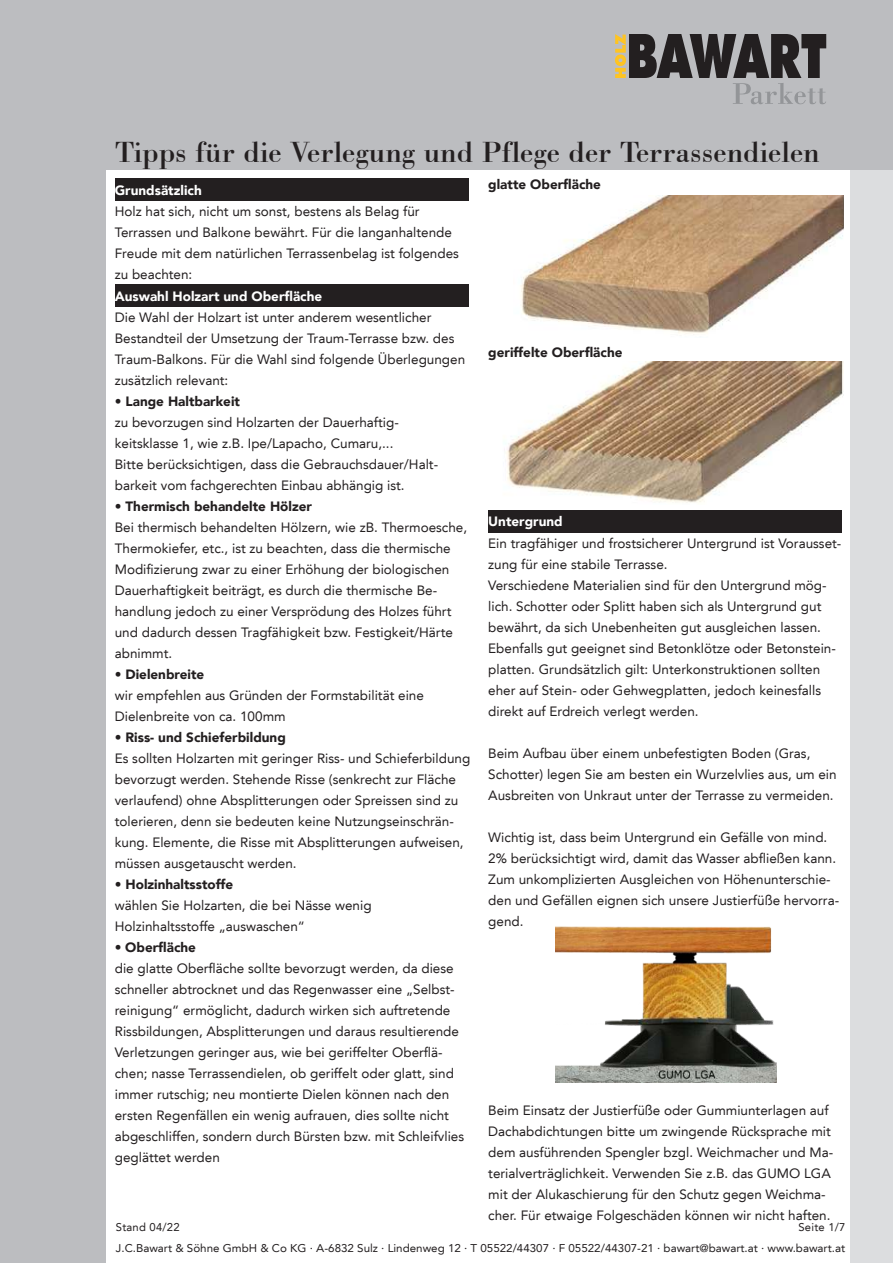
<style>
.page{position:relative;width:893px;height:1263px;background:#fff}
.page>*{position:absolute;margin:0;border:0;box-sizing:border-box;transform-origin:0 0}
.t1{font:30px "Bodoni BT";color:#231f20}
.t2{font:13.5px/21px "Avenir LT";color:#231f20}
.t3{font:900 13.5px "Avenir LT";color:#231f20}
.t4{font:900 13.5px "Avenir LT";color:#fff}
.t5{font:11.25px/21px "Avenir LT";color:#231f20;text-align:right}
.t6{font:11.25px "Avenir LT";letter-spacing:.02em;color:#231f20}
.s1{font-weight:900}
</style>
<div class="page">
<div style="left:850px;top:169px;width:43px;height:1094px;background:#dcdddf"></div>
<div style="left:0;top:0;width:106px;height:1263px;background:#bcbdc0"></div>
<div style="left:0;top:0;width:893px;height:169px;background:#bcbdc0"></div>
<svg style="left:615px;top:34px;width:211px;height:70px"></svg>
<div style="left:115px;top:179px;width:354px;height:22px;background:#231f20"></div>
<div style="left:115px;top:285px;width:354px;height:22px;background:#231f20"></div>
<img style="left:521px;top:195px;width:323px;height:140px">
<img style="left:504px;top:362px;width:340px;height:141px">
<div style="left:488px;top:510px;width:354px;height:23px;background:#231f20"></div>
<img style="left:556px;top:926px;width:220px;height:156px">
<h1 class="t1" style="left:115px;top:133px;width:707px">Tipps für die Verlegung und Pflege der Terrassendielen</h1>
<p class="t4" style="left:115px;top:182px;width:89px">Grundsätzlich</p>
<p class="t2" style="left:115px;top:201px;width:346px">Holz hat sich, nicht um sonst, bestens als Belag für Terrassen und Balkone bewährt. Für die langanhaltende Freude mit dem natürlichen Terrassenbelag ist folgendes zu beachten:</p>
<p class="t4" style="left:115px;top:288px;width:209px">Auswahl Holzart und Oberfläche</p>
<p class="t2" style="left:115px;top:307px;width:352px">Die Wahl der Holzart ist unter anderem wesentlicher Bestandteil der Umsetzung der Traum-Terrasse bzw. des Traum-Balkons. Für die Wahl sind folgende Überlegungen zusätzlich relevant:</p>
<p class="t3" style="left:115px;top:393px;width:127px">• Lange Haltbarkeit</p>
<p class="t2" style="left:115px;top:412px;width:325px">zu bevorzugen sind Holzarten der Dauerhaftig&shy;keitsklasse 1, wie z.B. Ipe/Lapacho, Cumaru,...<br>Bitte berücksichtigen, dass die Gebrauchsdauer/Halt&shy;barkeit vom fachgerechten Einbau abhängig ist.</p>
<p class="t3" style="left:115px;top:498px;width:199px">• Thermisch behandelte Hölzer</p>
<p class="t2" style="left:115px;top:517px;width:354px">Bei thermisch behandelten Hölzern, wie zB. Thermoesche, Thermokiefer, etc., ist zu beachten, dass die thermische Modifizierung zwar zu einer Erhöhung der biologischen Dauerhaftigkeit beiträgt, es durch die thermische Be&shy;handlung jedoch zu einer Versprödung des Holzes führt und dadurch dessen Tragfähigkeit bzw. Festigkeit/Härte abnimmt.</p>
<p class="t3" style="left:115px;top:666px;width:91px">• Dielenbreite</p>
<p class="t2" style="left:115px;top:685px;width:311px">wir empfehlen aus Gründen der Formstabilität eine<br>Dielenbreite von ca. 100mm</p>
<p class="t3" style="left:115px;top:729px;width:173px">• Riss- und Schieferbildung</p>
<p class="t2" style="left:115px;top:748px;width:357px">Es sollten Holzarten mit geringer Riss- und Schieferbildung bevorzugt werden. Stehende Risse (senkrecht zur Fläche verlaufend) ohne Absplitterungen oder Spreissen sind zu tolerieren, denn sie bedeuten keine Nutzungseinschrän&shy;kung. Elemente, die Risse mit Absplitterungen aufweisen, müssen ausgetauscht werden.</p>
<p class="t3" style="left:115px;top:876px;width:120px">• Holzinhaltsstoffe</p>
<p class="t2" style="left:115px;top:895px;width:258px">wählen Sie Holzarten, die bei Nässe wenig<br>Holzinhaltsstoffe „auswaschen“</p>
<p class="t2" style="left:115px;top:937px;width:351px">• <span class="s1">Oberfläche<br></span>die glatte Oberfläche sollte bevorzugt werden, da diese schneller abtrocknet und das Regenwasser eine „Selbst&shy;reinigung“ ermöglicht, dadurch wirken sich auftretende Rissbildungen, Absplitterungen und daraus resultierende Verletzungen geringer aus, wie bei geriffelter Oberflä&shy;chen; nasse Terrassendielen, ob geriffelt oder glatt, sind immer rutschig; neu montierte Dielen können nach den ersten Regenfällen ein wenig aufrauen, dies sollte nicht abgeschliffen, sondern durch Bürsten bzw. mit Schleifvlies geglättet werden</p>
<p class="t3" style="left:488px;top:176px;width:114px">glatte Oberfläche</p>
<p class="t3" style="left:488px;top:344px;width:136px">geriffelte Oberfläche</p>
<p class="t4" style="left:488px;top:513px;width:76px">Untergrund</p>
<p class="t2" style="left:488px;top:533px;width:355px">Ein tragfähiger und frostsicherer Untergrund ist Vorausset&shy;zung für eine stabile Terrasse.<br>Verschiedene Materialien sind für den Untergrund mög&shy;lich. Schotter oder Splitt haben sich als Untergrund gut bewährt, da sich Unebenheiten gut ausgleichen lassen.<br>Ebenfalls gut geeignet sind Betonklötze oder Betonstein&shy;platten. Grundsätzlich gilt: Unterkonstruktionen sollten eher auf Stein- oder Gehwegplatten, jedoch keinesfalls direkt auf Erdreich verlegt werden.</p>
<p class="t2" style="left:488px;top:743px;width:350px">Beim Aufbau über einem unbefestigten Boden (Gras,<br>Schotter) legen Sie am besten ein Wurzelvlies aus, um ein<br>Ausbreiten von Unkraut unter der Terrasse zu vermeiden.</p>
<p class="t2" style="left:488px;top:827px;width:352px">Wichtig ist, dass beim Untergrund ein Gefälle von mind.<br>2% berücksichtigt wird, damit das Wasser abfließen kann.<br>Zum unkomplizierten Ausgleichen von Höhenunterschie&shy;den und Gefällen eignen sich unsere Justierfüße hervorra&shy;gend.</p>
<p class="t2" style="left:488px;top:1100px;width:346px">Beim Einsatz der Justierfüße oder Gummiunterlagen auf Dachabdichtungen bitte um zwingende Rücksprache mit dem ausführenden Spengler bzgl. Weichmacher und Ma&shy;terialverträglichkeit. Verwenden Sie z.B. das GUMO LGA mit der Alukaschierung für den Schutz gegen Weichma&shy;cher. Für etwaige Folgeschäden können wir nicht haften.</p>
<p class="t6" style="left:116px;top:1220px;width:65px">Stand 04/22</p>
<p class="t5" style="left:116px;top:1216px;width:731px">Seite 1/7<br>J.C.Bawart &amp; Söhne GmbH &amp; Co KG ∙ A-6832 Sulz ∙ Lindenweg 12 ∙ T 05522/44307 ∙ F 05522/44307-21 ∙ bawart@bawart.at ∙ www.bawart.at</p>
</div>
